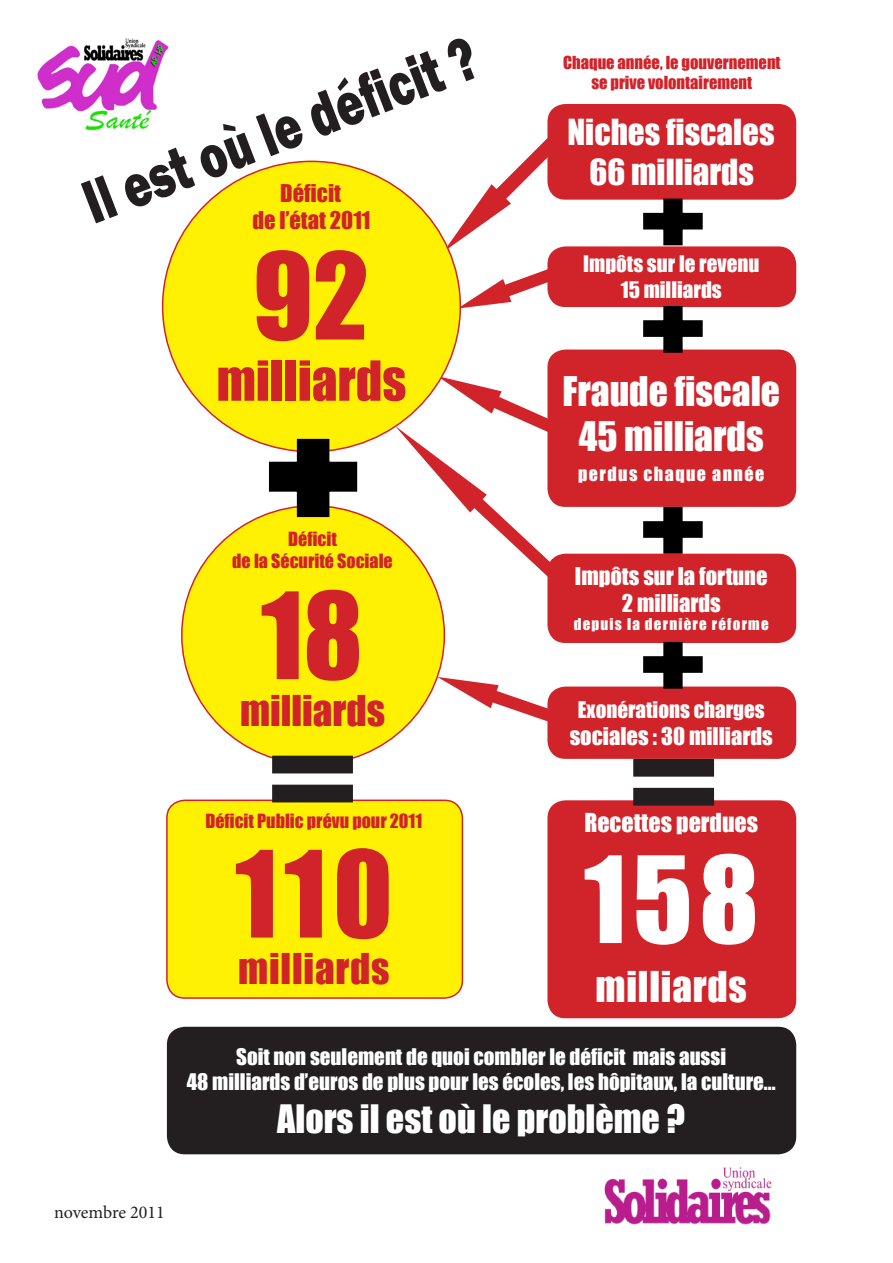
<style>
.page{position:relative;width:893px;height:1263px;background:#fff}
.page>*{position:absolute;margin:0;border:0;box-sizing:border-box;transform-origin:0 0}
.t1{font:111px "Impact";letter-spacing:.03em;color:#d1232a}
.t2{font:111px "Impact";color:#fff}
.t3{font:800 63.75px "Franklin Gothic";color:#231f20;scale:.73 1}
.t4{font:51px "Impact";color:#d1232a}
.t5{font:39px "Impact";letter-spacing:.01em;color:#d1232a}
.t6{font:39px "Impact";letter-spacing:.02em;color:#fff}
.t7{font:37.5px "Impact";color:#fff}
.t8{font:36px "Impact";color:#fff}
.t9{font:33px "Impact";color:#fff}
.t10{font:24px "Impact";color:#fff}
.t11{font:22.5px "Impact";color:#fff}
.t12{font:22.5px "Impact";color:#d1232a}
.t13{font:21px "Impact";color:#fff}
.t14{font:18px "Impact";color:#d1232a}
.t15{font:18px "Impact";letter-spacing:.08em;color:#fff}
.t16{font:18px "Minion Pro";letter-spacing:-.005em;color:#231f20}
.t17{font:16.5px "Impact";color:#d1232a}
.t18{font:15px "Impact";letter-spacing:.08em;color:#fff}
</style>
<div class="page">
<svg style="left:443px;top:138px;width:118px;height:114px"></svg>
<svg style="left:458px;top:269px;width:100px;height:40px"></svg>
<svg style="left:395px;top:376px;width:171px;height:210px"></svg>
<svg style="left:437px;top:677px;width:110px;height:44px"></svg>
<div style="left:163px;top:161px;width:297px;height:291px;background:#fff101;border-radius:50%"></div>
<div style="left:182px;top:506px;width:262px;height:258px;background:#fff101;border-radius:50%"></div>
<div style="left:167px;top:800px;width:295px;height:198px;background:#fff101;border-radius:18px"></div>
<div style="left:166px;top:799px;width:297px;height:200px;border:2px solid #d1232a;border-radius:18px"></div>
<div style="left:547px;top:800px;width:249px;height:218px;background:#d1232a;border-radius:18px"></div>
<div style="left:547px;top:686px;width:249px;height:73px;background:#d1232a;border-radius:18px"></div>
<div style="left:547px;top:554px;width:249px;height:89px;background:#d1232a;border-radius:18px"></div>
<div style="left:547px;top:246px;width:249px;height:61px;background:#d1232a;border-radius:18px"></div>
<div style="left:547px;top:350px;width:249px;height:157px;background:#d1232a;border-radius:18px"></div>
<div style="left:547px;top:104px;width:249px;height:96px;background:#d1232a;border-radius:18px"></div>
<div style="left:167px;top:1027px;width:629px;height:127px;background:#231f20;border-radius:18px"></div>
<svg style="left:258px;top:438px;width:110px;height:81px"></svg>
<svg style="left:637px;top:198px;width:72px;height:49px"></svg>
<svg style="left:637px;top:306px;width:72px;height:47px"></svg>
<svg style="left:637px;top:506px;width:72px;height:48px"></svg>
<svg style="left:637px;top:641px;width:72px;height:48px"></svg>
<svg style="left:268px;top:755px;width:89px;height:48px"></svg>
<svg style="left:629px;top:758px;width:89px;height:48px"></svg>
<img style="left:604px;top:1167px;width:168px;height:58px">
<img style="left:37px;top:38px;width:132px;height:93px">
<p class="t3" style="left:71px;top:166px;width:572px;rotate:-21deg">Il est où le défi cit ?</p>
<p class="t12" style="left:280px;top:175px;width:62px">Déficit</p>
<p class="t12" style="left:252px;top:202px;width:120px">de l’état 2011</p>
<p class="t1" style="left:253px;top:210px;width:117px">92</p>
<p class="t4" style="left:217px;top:341px;width:191px">milliards</p>
<p class="t14" style="left:288px;top:525px;width:50px">Déficit</p>
<p class="t14" style="left:232px;top:547px;width:162px">de la Sécurité Sociale</p>
<p class="t1" style="left:261px;top:549px;width:103px">18</p>
<p class="t5" style="left:240px;top:680px;width:147px">milliards</p>
<p class="t14" style="left:205px;top:807px;width:218px">Déficit Public prévu pour 2011</p>
<p class="t1" style="left:235px;top:808px;width:159px">110</p>
<p class="t5" style="left:238px;top:939px;width:153px">milliards</p>
<p class="t17" style="left:563px;top:50px;width:219px">Chaque année, le gouvernement</p>
<p class="t17" style="left:591px;top:70px;width:162px">se prive volontairement</p>
<p class="t9" style="left:567px;top:106px;width:209px">Niches fiscales</p>
<p class="t9" style="left:590px;top:146px;width:166px">66 milliards</p>
<p class="t13" style="left:583px;top:248px;width:178px">Impôts sur le revenu</p>
<p class="t13" style="left:621px;top:273px;width:103px">15 milliards</p>
<p class="t7" style="left:562px;top:362px;width:219px">Fraude fiscale</p>
<p class="t7" style="left:579px;top:407px;width:186px">45 milliards</p>
<p class="t15" style="left:578px;top:459px;width:188px">perdus chaque année</p>
<p class="t11" style="left:575px;top:558px;width:194px">Impôts sur la fortune</p>
<p class="t11" style="left:622px;top:585px;width:100px">2 milliards</p>
<p class="t18" style="left:574px;top:612px;width:196px">depuis la dernière réforme</p>
<p class="t13" style="left:578px;top:693px;width:188px">Exonérations charges</p>
<p class="t11" style="left:570px;top:718px;width:205px">sociales : 30 milliards</p>
<p class="t10" style="left:584px;top:804px;width:175px">Recettes perdues</p>
<p class="t2" style="left:584px;top:813px;width:176px">158</p>
<p class="t6" style="left:596px;top:956px;width:153px">milliards</p>
<p class="t13" style="left:236px;top:1040px;width:491px">Soit non seulement de quoi combler le déficit mais aussi</p>
<p class="t13" style="left:187px;top:1065px;width:590px">48 milliards d’euros de plus pour les écoles, les hôpitaux, la culture...</p>
<p class="t8" style="left:277px;top:1091px;width:409px">Alors il est où le problème ?</p>
<p class="t16" style="left:54px;top:1200px;width:112px">novembre 2011</p>
</div>
